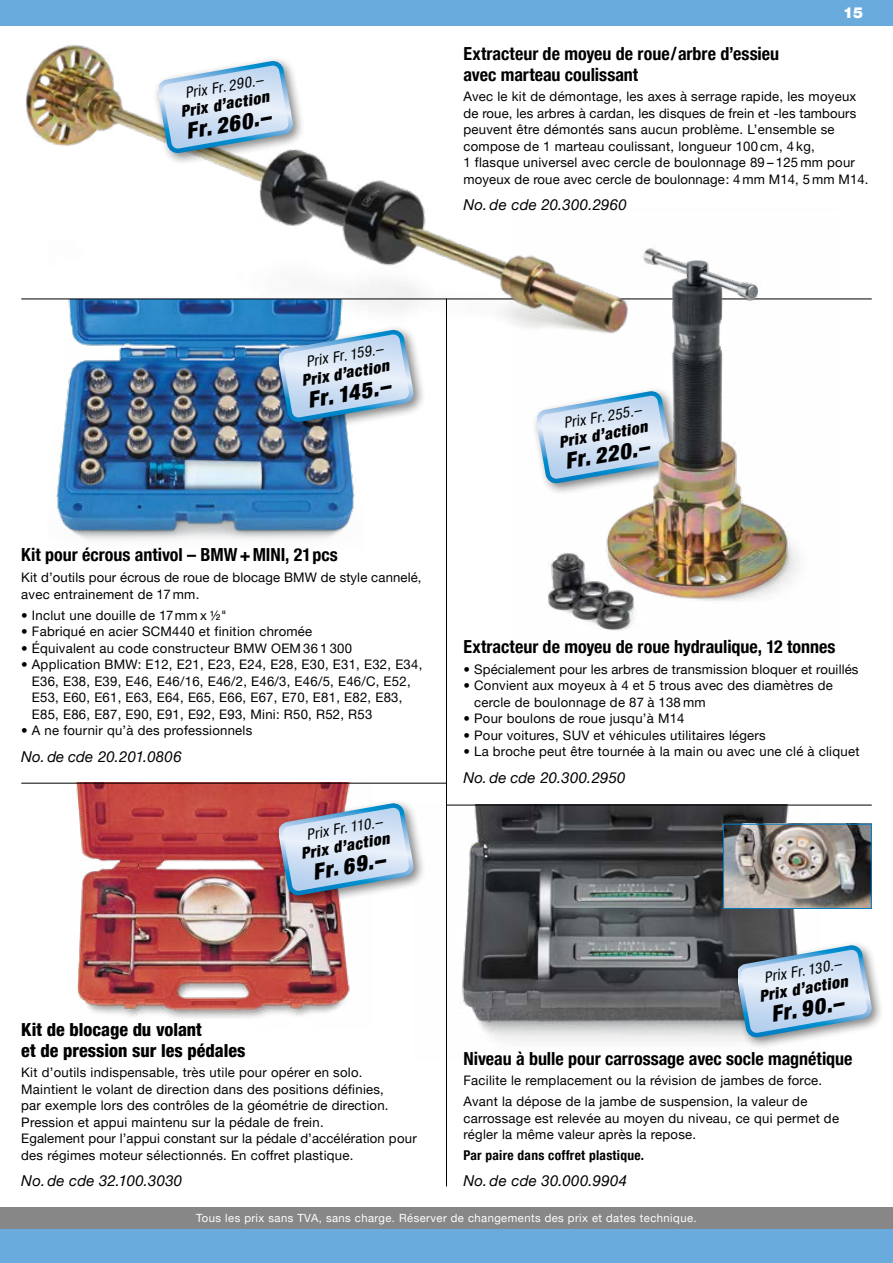
<style>
.page{position:relative;width:893px;height:1263px;background:#fff}
.page>*{position:absolute;margin:0;border:0;box-sizing:border-box;transform-origin:0 0}
.t1{font:italic 900 condensed 22.05px "Helvetica Neue LT Pro";color:#000}
.t2{font:700 condensed 18px/21px "Helvetica Neue LT Pro";color:#000}
.t3{font:800 condensed 18px/21px "Helvetica Neue LT Pro";color:#000}
.t4{font:italic 900 condensed 15.75px "Helvetica Neue LT Pro";color:#000}
.t5{font:italic 15px "Helvetica Neue LT Pro";letter-spacing:.015em;color:#000}
.t6{font:italic condensed 15px "Helvetica Neue LT Pro";color:#000}
.t7{font:900 15px "Helvetica Neue LT Pro";color:#fff}
.t8{font:700 condensed 13.5px "Helvetica Neue LT Pro";letter-spacing:.02em;color:#000}
.t9{font:13.2px/16.5px "Helvetica Neue LT Pro";letter-spacing:.02em;color:#000}
.t10{font:11.25px "Helvetica Neue LT Pro";letter-spacing:.04em;color:#fff}
</style>
<div class="page">
<div style="left:0;top:1208px;width:893px;height:21px;background:#878787"></div>
<div style="left:0;top:1229px;width:893px;height:34px;background:#6aabdd"></div>
<div style="left:0;top:0;width:893px;height:26px;background:#6aabdd"></div>
<hr style="left:446px;top:299px;width:1px;height:887px;background:#000">
<img style="left:459px;top:806px;width:362px;height:236px">
<img style="left:725px;top:826px;width:145px;height:81px">
<div style="left:723px;top:824px;width:149px;height:85px;border:1px solid #007cc3"></div>
<div style="left:731px;top:940px;width:153px;height:110px;background:#000;opacity:.5"></div>
<svg style="left:738px;top:945px;width:134px;height:93px;background:#b6cbdd"></svg>
<hr style="left:446px;top:805px;width:426px;height:1px;background:#000">
<img style="left:56px;top:379px;width:299px;height:161px">
<div style="left:273px;top:324px;width:153px;height:111px;background:#000;opacity:.5"></div>
<svg style="left:280px;top:379px;width:134px;height:44px;background:#aac6de"></svg>
<hr style="left:21px;top:299px;width:851px;height:1px;background:#000">
<img style="left:21px;top:45px;width:490px;height:334px">
<div style="left:153px;top:55px;width:153px;height:111px;background:#000;opacity:.5"></div>
<svg style="left:159px;top:60px;width:134px;height:94px;background:#c3d8e9"></svg>
<img style="left:511px;top:248px;width:326px;height:383px">
<img style="left:76px;top:784px;width:274px;height:234px">
<hr style="left:21px;top:783px;width:425px;height:1px;background:#000">
<div style="left:273px;top:798px;width:153px;height:110px;background:#000;opacity:.5"></div>
<svg style="left:280px;top:803px;width:134px;height:93px;background:#bdc7d9"></svg>
<p class="t6" style="left:184px;top:84px;width:80px;rotate:-10deg">Prix Fr. 290.–</p>
<p class="t4" style="left:179px;top:103px;width:91px;rotate:-10deg">Prix d’action</p>
<h1 class="t1" style="left:184px;top:118px;width:87px;rotate:-10deg">Fr. 260.–</h1>
<p class="t7" style="left:843px;top:4px;width:22px">15</p>
<h2 class="t2" style="left:463px;top:43px;width:317px">Extracteur de moyeu de roue/arbre d’essieu avec marteau coulissant</h2>
<p class="t9" style="left:463px;top:88px;width:407px">Avec le kit de démontage, les axes à serrage rapide, les moyeux de roue, les arbres à cardan, les disques de frein et -les tambours peuvent être démontés sans aucun problème. L’ensemble se compose de 1 marteau coulissant, longueur 100 cm, 4 kg,<br>1 flasque universel avec cercle de boulonnage 89 – 125 mm pour moyeux de roue avec cercle de boulonnage: 4 mm M14, 5 mm M14.</p>
<p class="t5" style="left:463px;top:196px;width:165px">No.de cde 20.300.2960</p>
<p class="t6" style="left:305px;top:353px;width:79px;rotate:-10deg">Prix Fr. 159.–</p>
<p class="t4" style="left:300px;top:371px;width:90px;rotate:-10deg">Prix d’action</p>
<h1 class="t1" style="left:306px;top:387px;width:85px;rotate:-10deg">Fr. 145.–</h1>
<h2 class="t2" style="left:21px;top:545px;width:318px">Kit pour écrous antivol – BMW+MINI, 21pcs</h2>
<p class="t9" style="left:21px;top:569px;width:402px">Kit d’outils pour écrous de roue de blocage BMW de style cannelé, avec entrainement de 17 mm.</p>
<p class="t9" style="left:21px;top:606px;width:207px">• Inclut une douille de 17mm x ½"</p>
<p class="t9" style="left:21px;top:623px;width:293px">• Fabriqué en acier SCM440 et finition chromée</p>
<p class="t9" style="left:21px;top:639px;width:332px">• Équivalent au code constructeur BMW OEM 36 1 300</p>
<p class="t9" style="left:32px;top:656px;width:392px;text-indent:-11px">• Application BMW: E12, E21, E23, E24, E28, E30, E31, E32, E34, E36, E38, E39, E46, E46/16, E46/2, E46/3, E46/5, E46/C, E52, E53, E60, E61, E63, E64, E65, E66, E67, E70, E81, E82, E83, E85, E86, E87, E90, E91, E92, E93, Mini: R50, R52, R53</p>
<p class="t9" style="left:21px;top:722px;width:233px">• A ne fournir qu’à des professionnels</p>
<p class="t5" style="left:21px;top:747px;width:162px">No. de cde 20.201.0806</p>
<p class="t6" style="left:305px;top:826px;width:78px;rotate:-10deg">Prix Fr. 110.–</p>
<p class="t4" style="left:299px;top:844px;width:91px;rotate:-10deg">Prix d’action</p>
<h1 class="t1" style="left:311px;top:859px;width:74px;rotate:-10deg">Fr. 69.–</h1>
<h2 class="t3" style="left:21px;top:1018px;width:226px">Kit de blocage du volant<br>et de pression sur les pédales</h2>
<p class="t9" style="left:21px;top:1064px;width:397px">Kit d’outils indispensable, très utile pour opérer en solo.<br>Maintient le volant de direction dans des positions définies,<br>par exemple lors des contrôles de la géométrie de direction.<br>Pression et appui maintenu sur la pédale de frein.<br>Egalement pour l’appui constant sur la pédale d’accélération pour des régimes moteur sélectionnés. En coffret plastique.</p>
<p class="t5" style="left:21px;top:1172px;width:163px">No.de cde 32.100.3030</p>
<p class="t6" style="left:562px;top:415px;width:80px;rotate:-10deg">Prix Fr. 255.–</p>
<p class="t4" style="left:557px;top:433px;width:91px;rotate:-10deg">Prix d’action</p>
<h1 class="t1" style="left:563px;top:449px;width:86px;rotate:-10deg">Fr. 220.–</h1>
<h2 class="t2" style="left:463px;top:636px;width:373px">Extracteur de moyeu de roue hydraulique, 12 tonnes</h2>
<p class="t9" style="left:463px;top:660px;width:396px">• Spécialement pour les arbres de transmission bloquer et rouillés</p>
<p class="t9" style="left:474px;top:677px;width:360px;text-indent:-11px">• Convient aux moyeux à 4 et 5 trous avec des diamètres de cercle de boulonnage de 87 à 138 mm</p>
<p class="t9" style="left:463px;top:710px;width:223px">• Pour boulons de roue jusqu’à M14</p>
<p class="t9" style="left:463px;top:726px;width:304px">• Pour voitures, SUV et véhicules utilitaires légers</p>
<p class="t9" style="left:463px;top:743px;width:397px">• La broche peut être tournée à la main ou avec une clé à cliquet</p>
<p class="t5" style="left:463px;top:768px;width:163px">No. de cde 20.300.2950</p>
<p class="t6" style="left:763px;top:968px;width:79px;rotate:-10deg">Prix Fr. 130.–</p>
<p class="t4" style="left:758px;top:987px;width:91px;rotate:-10deg">Prix d’action</p>
<h1 class="t1" style="left:769px;top:1002px;width:74px;rotate:-10deg">Fr. 90.–</h1>
<h2 class="t2" style="left:463px;top:1048px;width:391px">Niveau à bulle pour carrossage avec socle magnétique</h2>
<p class="t9" style="left:463px;top:1070px;width:360px;line-height:20.7px">Facilite le remplacement ou la révision de jambes de force.<br>Avant la dépose de la jambe de suspension, la valeur de</p>
<p class="t9" style="left:463px;top:1109px;width:377px">carrossage est relevée au moyen du niveau, ce qui permet de régler la même valeur après la repose.</p>
<p class="t8" style="left:463px;top:1147px;width:182px">Par paire dans coffret plastique.</p>
<p class="t5" style="left:463px;top:1172px;width:165px">No.de cde 30.000.9904</p>
<p class="t10" style="left:196px;top:1211px;width:502px">Tous les prix sans TVA, sans charge. Réserver de changements des prix et dates technique.</p>
</div>
